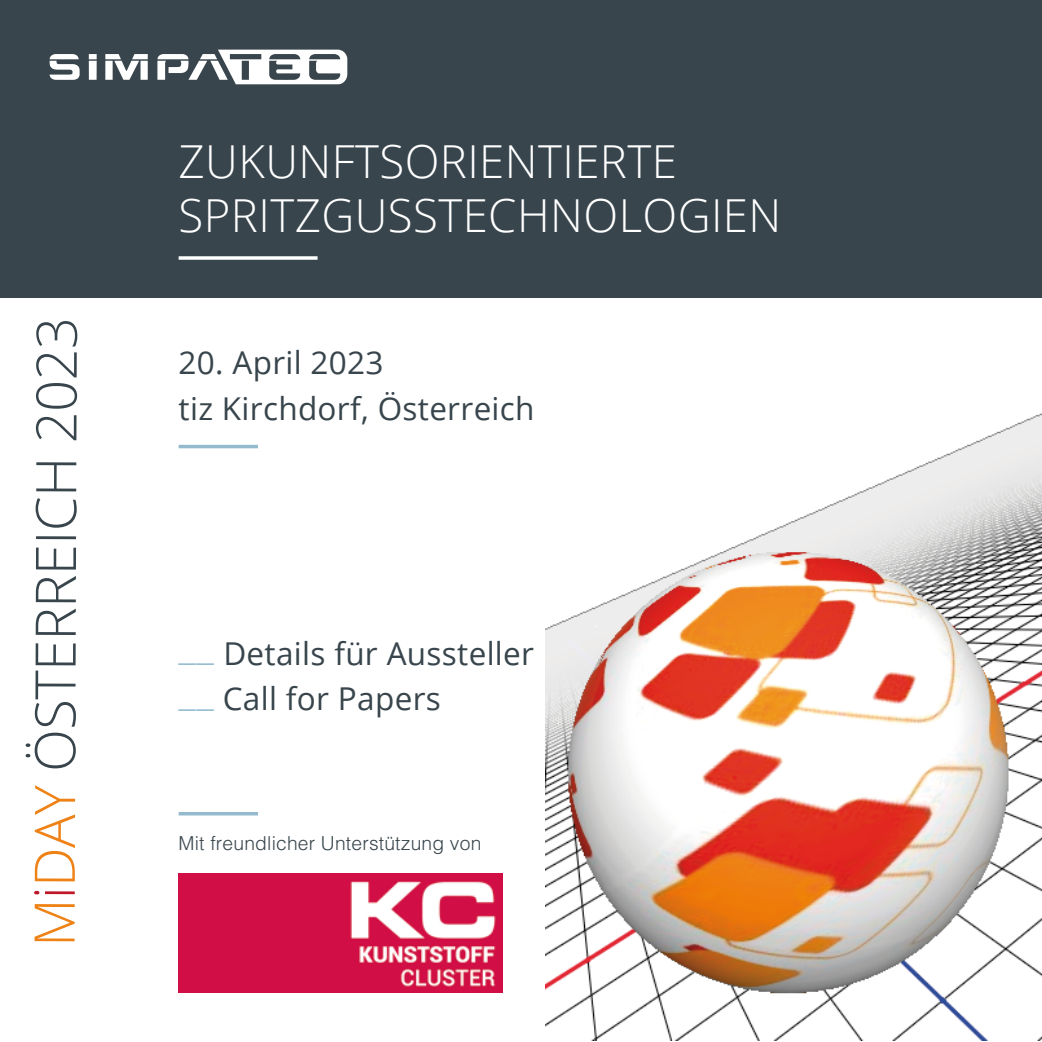
<style>
.page{position:relative;width:1042px;height:1042px;background:#fff}
.page>*{position:absolute;margin:0;border:0;box-sizing:border-box;transform-origin:0 0}
.t1{font:300 56px "Open Sans";letter-spacing:-.015em;color:#38454c}
.t2{font:300 45.5px/54.2px "Open Sans";letter-spacing:.01em;color:#fff}
.t3{font:31.5px/45.5px "Open Sans";letter-spacing:.01em;color:#38454c}
.t4{font:300 19.25px "Helvetica LT Std";letter-spacing:.01em;color:#38454c}
.s1{color:#ef8216}
.s2{color:#be1729}
.s3{font-family:"Helvetica LT Std";font-weight:700;color:#94bace}
</style>
<div class="page">
<img style="left:546px;top:413px;width:496px;height:627px">
<hr style="left:179px;top:445px;width:79px;height:3px;background:#94bace">
<div style="left:0;top:0;width:1042px;height:298px;background:#38454c"></div>
<svg style="left:179px;top:256px;width:138px;height:4px"></svg>
<svg style="left:50px;top:50px;width:297px;height:34px"></svg>
<img style="left:179px;top:873px;width:324px;height:119px">
<hr style="left:179px;top:812px;width:79px;height:3px;background:#94bace">
<h1 class="t1" style="left:17px;top:947px;width:631px;rotate:-90deg"><span class="s1">M</span><span class="s2">i</span><span class="s1">DAY</span> ÖSTERREICH 2023</h1>
<h2 class="t2" style="left:179px;top:133px;width:604px">ZUKUNFTSORIENTIERTE<br>SPRITZGUSSTECHNOLOGIEN</h2>
<p class="t3" style="left:179px;top:339px;width:357px">20. April 2023<br>tiz Kirchdorf, Österreich</p>
<p class="t3" style="left:179px;top:630px;width:357px"><span class="s3">__</span> Details für Aussteller <span class="s3">__</span> Call for Papers</p>
<p class="t4" style="left:179px;top:831px;width:304px">Mit freundlicher Unterstützung von</p>
</div>
